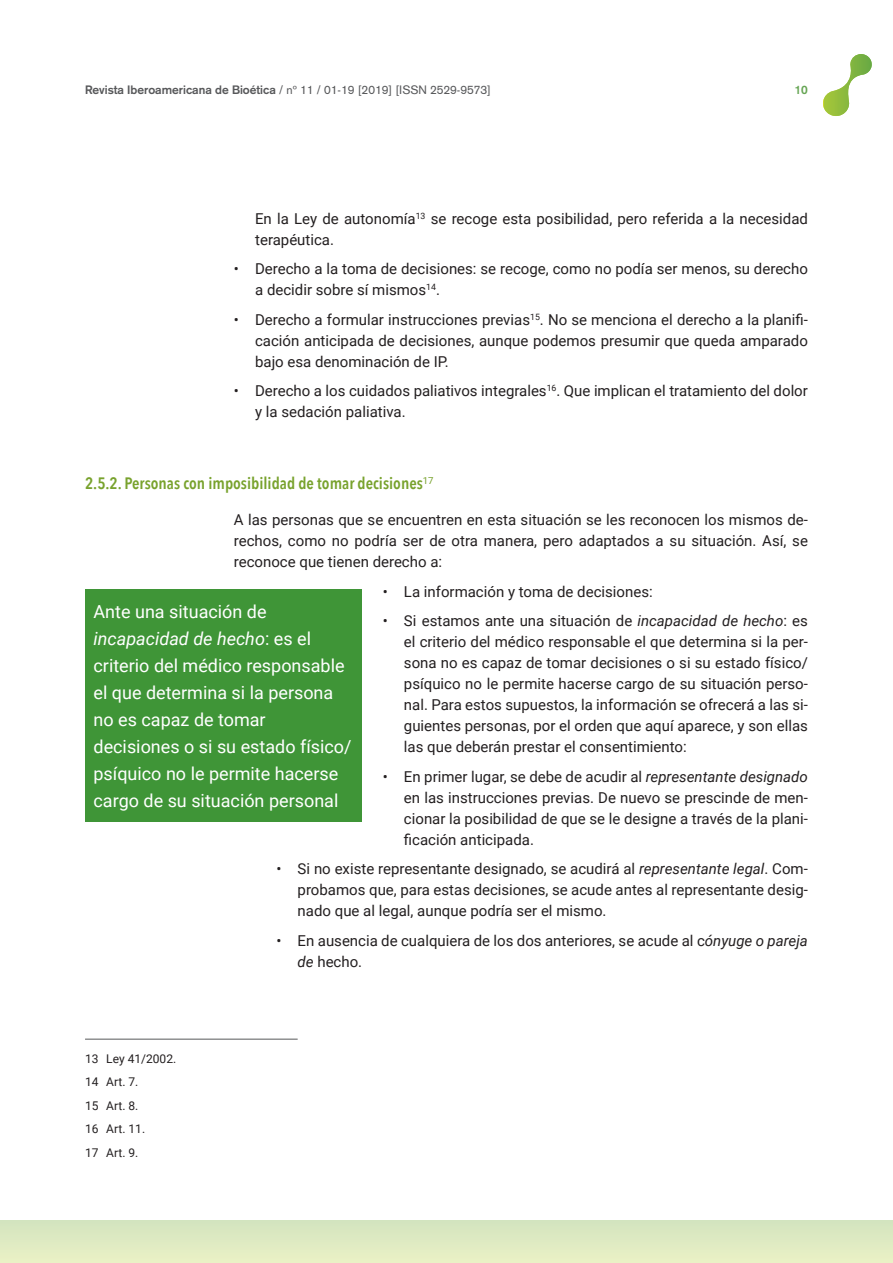
<style>
.page{position:relative;width:893px;height:1263px;background:#fff}
.page>*{position:absolute;margin:0;border:0;box-sizing:border-box;transform-origin:0 0}
.t1{font:18px/27px "Roboto";color:#fff}
.t2{font:600 16.5px "Avenir Next Condensed";color:#78a22d}
.t3{font:15px/21px "Roboto";color:#231f20;text-align:justify}
.t4{font:12px "Akzidenz Grotesk";color:#57585a}
.t5{font:12px/23.5px "Roboto";color:#231f20}
.t6{font:700 12px "Akzidenz Grotesk";color:#66a554}
.s1{font-weight:700}
.s2{font-style:italic}
</style>
<div class="page">
<div style="left:0;top:1220px;width:893px;height:43px;background:#deeac2"></div>
<svg style="left:823px;top:54px;width:49px;height:62px"></svg>
<hr style="left:85px;top:1039px;width:213px;height:1px;background:#57585a">
<div style="left:85px;top:589px;width:276px;height:233px;background:#3f9537"></div>
<p class="t4" style="left:85px;top:83px;width:407px"><span class="s1">Revista Iberoamericana de Bioética</span> / nº 11 / 01-19 [2019] [ISSN 2529-9573]</p>
<p class="t6" style="left:795px;top:83px;width:15px">10</p>
<p class="t3" style="left:255px;top:207px;width:554px">En la Ley de autonomía<sup>13</sup> se recoge esta posibilidad, pero referida a la necesidad terapéutica.</p>
<p class="t3" style="left:255px;top:258px;width:554px;text-indent:-21px">• Derecho a la toma de decisiones: se recoge, como no podía ser menos, su derecho a decidir sobre sí mismos<sup>14</sup>.</p>
<p class="t3" style="left:255px;top:308px;width:554px;text-indent:-21px">• Derecho a formular instrucciones previas<sup>15</sup>. No se menciona el derecho a la planifi&shy;cación anticipada de decisiones, aunque podemos presumir que queda amparado bajo esa denominación de IP.</p>
<p class="t3" style="left:255px;top:380px;width:554px;text-indent:-21px">• Derecho a los cuidados paliativos integrales<sup>16</sup>. Que implican el tratamiento del dolor y la sedación paliativa.</p>
<p class="t2" style="left:85px;top:469px;width:350px">2.5.2. Personas con imposibilidad de tomar decisiones<sup>17</sup></p>
<p class="t3" style="left:234px;top:509px;width:576px">A las personas que se encuentren en esta situación se les reconocen los mismos de&shy;rechos, como no podría ser de otra manera, pero adaptados a su situación. Así, se reconoce que tienen derecho a:</p>
<p class="t3" style="left:383px;top:580px;width:271px">• La información y toma de decisiones:</p>
<p class="t3" style="left:404px;top:610px;width:405px;text-indent:-21px">• Si estamos ante una situación de <span class="s2">incapacidad de hecho</span>: es el criterio del médico responsable el que determina si la per&shy;sona no es capaz de tomar decisiones o si su estado físico/ psíquico no le permite hacerse cargo de su situación perso&shy;nal. Para estos supuestos, la información se ofrecerá a las si&shy;guientes personas, por el orden que aquí aparece, y son ellas las que deberán prestar el consentimiento:</p>
<p class="t3" style="left:404px;top:765px;width:405px;text-indent:-21px">• En primer lugar, se debe de acudir al <span class="s2">representante designado </span>en las instrucciones previas. De nuevo se prescinde de men&shy;cionar la posibilidad de que se le designe a través de la plani&shy;ficación anticipada.</p>
<p class="t3" style="left:298px;top:858px;width:512px;text-indent:-21px">• Si no existe representante designado, se acudirá al <span class="s2">representante legal</span>. Com&shy;probamos que, para estas decisiones, se acude antes al representante desig&shy;nado que al legal, aunque podría ser el mismo.</p>
<p class="t3" style="left:298px;top:929px;width:512px;text-indent:-21px">• En ausencia de cualquiera de los dos anteriores, se acude al c<span class="s2">ónyuge o pareja de</span> hecho.</p>
<p class="t1" style="left:94px;top:597px;width:259px">Ante una situación de <span class="s2">incapacidad de hecho</span>: es el criterio del médico responsable el que determina si la persona no es capaz de tomar decisiones o si su estado físico/ psíquico no le permite hacerse cargo de su situación personal</p>
<p class="t5" style="left:85px;top:1046px;width:93px">13 Ley 41/2002.<br>14 Art. 7.<br>15 Art. 8.<br>16 Art. 11.<br>17 Art. 9.</p>
</div>
